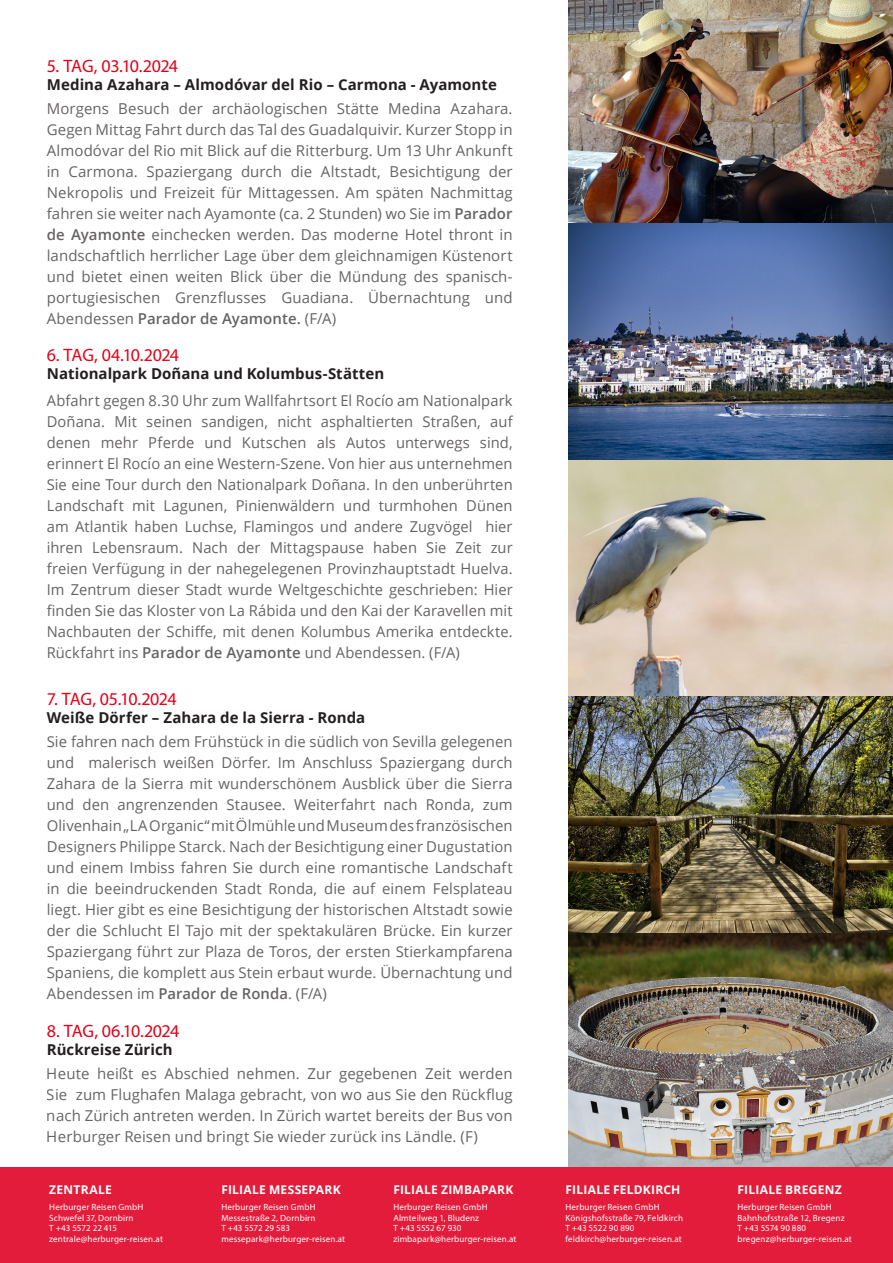
<style>
.page{position:relative;width:893px;height:1263px;background:#fff}
.page>*{position:absolute;margin:0;border:0;box-sizing:border-box;transform-origin:0 0}
.t1{font:18px "Myriad Pro";letter-spacing:-.035em;color:#e60018}
.t2{font:15px/21px "Open Sans";letter-spacing:.005em;color:#231f20;text-align:justify}
.t3{font:700 15px "Open Sans";letter-spacing:.005em;color:#231f20}
.t4{font:700 12px "Open Sans";letter-spacing:.02em;color:#fff}
.t5{font:9px/10.8px "Myriad Pro";letter-spacing:.02em;color:#fff}
.s1{font-weight:600}
</style>
<div class="page">
<img style="left:568px;top:0;width:325px;height:1167px">
<div style="left:0;top:1167px;width:893px;height:96px;background:#e41c3b"></div>
<p class="t1" style="left:47px;top:55px;width:133px">5. TAG, 03.10.2024</p>
<p class="t3" style="left:47px;top:74px;width:452px">Medina Azahara – Almodóvar del Rio – Carmona - Ayamonte</p>
<p class="t2" style="left:47px;top:97px;width:467px">Morgens Besuch der archäologischen Stätte Medina Azahara.<br>Gegen Mittag Fahrt durch das Tal des Guadalquivir. Kurzer Stopp in Almodóvar del Rio mit Blick auf die Ritterburg. Um 13 Uhr Ankunft in Carmona. Spaziergang durch die Altstadt, Besichtigung der Nekropolis und Freizeit für Mittagessen. Am späten Nachmittag fahren sie weiter nach Ayamonte (ca. 2 Stunden) wo Sie im <span class="s1">Parador de Ayamonte</span> einchecken werden. Das moderne Hotel thront in landschaftlich herrlicher Lage über dem gleichnamigen Küstenort und bietet einen weiten Blick über die Mündung des spanisch&shy;portugiesischen Grenzflusses Guadiana. Übernachtung und Abendessen <span class="s1">Parador de Ayamonte.</span> (F/A)</p>
<p class="t1" style="left:47px;top:344px;width:134px">6. TAG, 04.10.2024</p>
<p class="t3" style="left:47px;top:363px;width:339px">Nationalpark Doñana und Kolumbus-Stätten</p>
<p class="t2" style="left:47px;top:390px;width:467px">Abfahrt gegen 8.30 Uhr zum Wallfahrtsort El Rocío am Nationalpark Doñana. Mit seinen sandigen, nicht asphaltierten Straßen, auf denen mehr Pferde und Kutschen als Autos unterwegs sind, erinnert El Rocío an eine Western-Szene. Von hier aus unternehmen Sie eine Tour durch den Nationalpark Doñana. In den unberührten Landschaft mit Lagunen, Pinienwäldern und turmhohen Dünen am Atlantik haben Luchse, Flamingos und andere Zugvögel hier ihren Lebensraum. Nach der Mittagspause haben Sie Zeit zur freien Verfügung in der nahegelegenen Provinzhauptstadt Huelva.<br>Im Zentrum dieser Stadt wurde Weltgeschichte geschrieben: Hier finden Sie das Kloster von La Rábida und den Kai der Karavellen mit Nachbauten der Schiffe, mit denen Kolumbus Amerika entdeckte.<br>Rückfahrt ins <span class="s1">Parador de Ayamonte</span> und Abendessen. (F/A)</p>
<p class="t1" style="left:47px;top:688px;width:131px">7. TAG, 05.10.2024</p>
<p class="t3" style="left:47px;top:707px;width:320px">Weiße Dörfer – Zahara de la Sierra - Ronda</p>
<p class="t2" style="left:47px;top:731px;width:467px">Sie fahren nach dem Frühstück in die südlich von Sevilla gelegenen und malerisch weißen Dörfer. Im Anschluss Spaziergang durch Zahara de la Sierra mit wunderschönem Ausblick über die Sierra und den angrenzenden Stausee. Weiterfahrt nach Ronda, zum Olivenhain „LA Organic“ mit Ölmühle und Museum des französischen Designers Philippe Starck. Nach der Besichtigung einer Dugustation und einem Imbiss fahren Sie durch eine romantische Landschaft in die beeindruckenden Stadt Ronda, die auf einem Felsplateau liegt. Hier gibt es eine Besichtigung der historischen Altstadt sowie der die Schlucht El Tajo mit der spektakulären Brücke. Ein kurzer Spaziergang führt zur Plaza de Toros, der ersten Stierkampfarena Spaniens, die komplett aus Stein erbaut wurde. Übernachtung und Abendessen im <span class="s1">Parador de Ronda</span>. (F/A)</p>
<p class="t1" style="left:47px;top:1020px;width:134px">8. TAG, 06.10.2024</p>
<p class="t3" style="left:47px;top:1039px;width:128px">Rückreise Zürich</p>
<p class="t2" style="left:47px;top:1062px;width:467px">Heute heißt es Abschied nehmen. Zur gegebenen Zeit werden Sie zum Flughafen Malaga gebracht, von wo aus Sie den Rückflug nach Zürich antreten werden. In Zürich wartet bereits der Bus von Herburger Reisen und bringt Sie wieder zurück ins Ländle. (F)</p>
<p class="t4" style="left:49px;top:1181px;width:64px">ZENTRALE</p>
<p class="t5" style="left:49px;top:1201px;width:115px">Herburger Reisen GmbH<br>Schwefel 37, Dornbirn<br>T +43 5572 22 415 zentrale@herburger-reisen.at</p>
<p class="t4" style="left:221px;top:1181px;width:121px">FILIALE MESSEPARK</p>
<p class="t5" style="left:221px;top:1201px;width:125px">Herburger Reisen GmbH<br>Messestraße 2, Dornbirn<br>T +43 5572 29 583 messepark@herburger-reisen.at</p>
<p class="t4" style="left:393px;top:1181px;width:122px">FILIALE ZIMBAPARK</p>
<p class="t5" style="left:393px;top:1201px;width:125px">Herburger Reisen GmbH<br>Almteilweg 1, Bludenz<br>T +43 5552 67 930 zimbapark@herburger-reisen.at</p>
<p class="t4" style="left:565px;top:1181px;width:117px">FILIALE FELDKIRCH</p>
<p class="t5" style="left:565px;top:1201px;width:119px">Herburger Reisen GmbH<br>Königshofsstraße 79, Feldkirch<br>T +43 5522 90 890 feldkirch@herburger-reisen.at</p>
<p class="t4" style="left:737px;top:1181px;width:106px">FILIALE BREGENZ</p>
<p class="t5" style="left:737px;top:1201px;width:116px">Herburger Reisen GmbH<br>Bahnhofsstraße 12, Bregenz<br>T +43 5574 90 880 bregenz@herburger-reisen.at</p>
</div>
